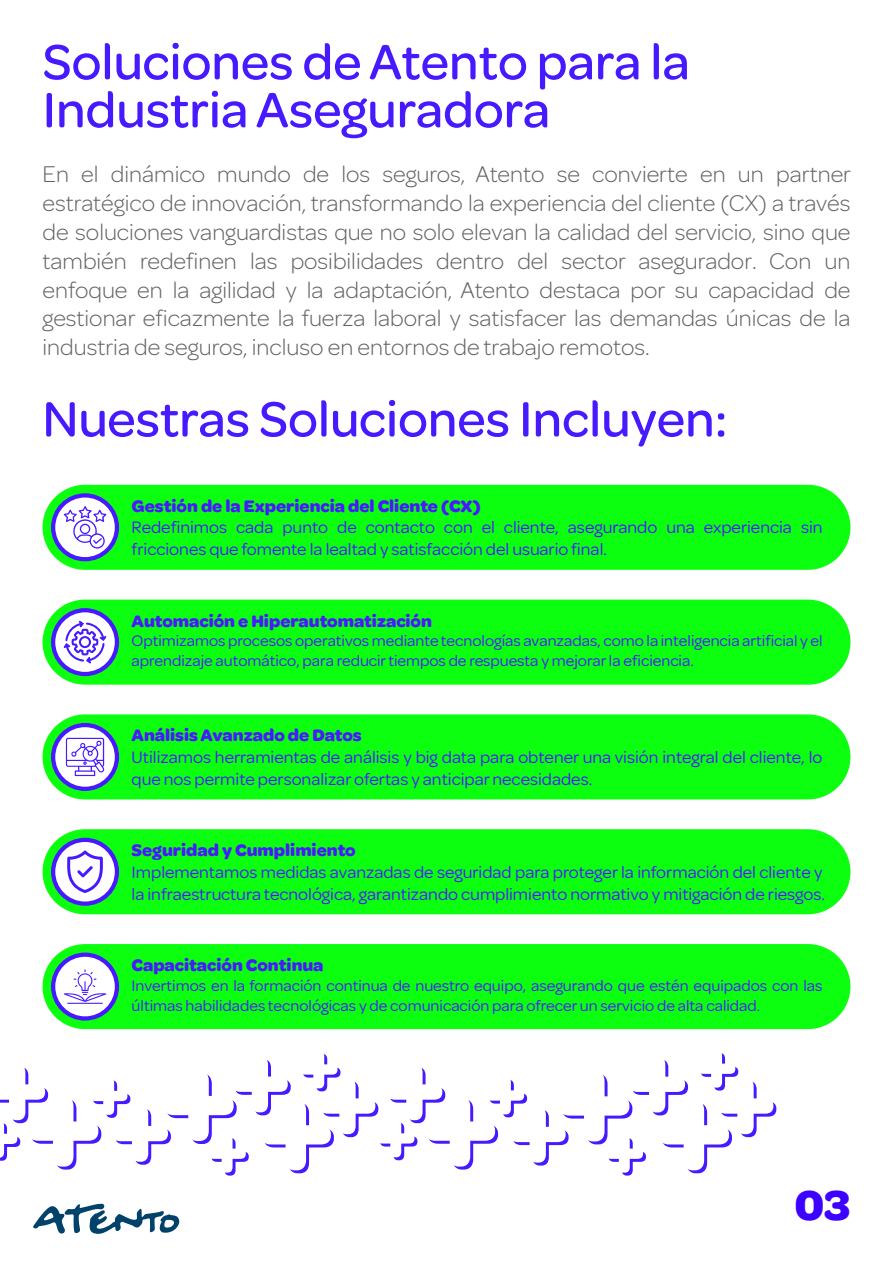
<style>
.page{position:relative;width:893px;height:1263px;background:#fff}
.page>*{position:absolute;margin:0;border:0;box-sizing:border-box;transform-origin:0 0}
.t1{font:500 52.5px/48px "Omnes";color:#4619ff}
.t2{font:700 45px "Omnes";color:#3c01ff}
.t3{font:300 24px/28.8px "Omnes";color:#636363;text-align:justify}
.t4{font:18px/21.6px "Omnes";color:#4619ff}
.t5{font:700 18px "Omnes";color:#4619ff}
.t6{font:16.5px/19.8px "Omnes";color:#4619ff}
</style>
<div class="page">
<div style="left:43px;top:485px;width:807px;height:85px;background:#0dff10;border-radius:43px"></div>
<div style="left:43px;top:600px;width:807px;height:85px;background:#0dff10;border-radius:43px"></div>
<div style="left:43px;top:714px;width:807px;height:85px;background:#0dff10;border-radius:43px"></div>
<div style="left:43px;top:829px;width:807px;height:85px;background:#0dff10;border-radius:43px"></div>
<div style="left:43px;top:944px;width:807px;height:85px;background:#0dff10;border-radius:43px"></div>
<svg style="left:0;top:1053px;width:776px;height:122px"></svg>
<div style="left:51px;top:493px;width:68px;height:68px;background:#4619ff;border-radius:50%"></div>
<div style="left:55px;top:497px;width:60px;height:60px;background:#fff;border-radius:50%"></div>
<div style="left:51px;top:608px;width:68px;height:68px;background:#4619ff;border-radius:50%"></div>
<div style="left:55px;top:612px;width:60px;height:60px;background:#fff;border-radius:50%"></div>
<div style="left:51px;top:723px;width:68px;height:68px;background:#4619ff;border-radius:50%"></div>
<div style="left:55px;top:727px;width:60px;height:60px;background:#fff;border-radius:50%"></div>
<svg style="left:51px;top:838px;width:68px;height:68px"></svg>
<div style="left:55px;top:842px;width:60px;height:59px;background:#fff;border-radius:50%"></div>
<svg style="left:51px;top:952px;width:68px;height:68px"></svg>
<div style="left:55px;top:957px;width:60px;height:59px;background:#fff;border-radius:50%"></div>
<svg style="left:64px;top:506px;width:42px;height:43px"></svg>
<svg style="left:64px;top:621px;width:42px;height:42px"></svg>
<svg style="left:66px;top:738px;width:39px;height:38px"></svg>
<svg style="left:67px;top:850px;width:36px;height:43px"></svg>
<svg style="left:64px;top:969px;width:42px;height:35px"></svg>
<svg style="left:33px;top:1204px;width:147px;height:30px"></svg>
<h1 class="t1" style="left:43px;top:34px;width:649px">Soluciones de Atento para la<br>Industria Aseguradora</h1>
<p class="t3" style="left:43px;top:159px;width:810px">En el dinámico mundo de los seguros, Atento se convierte en un partner estratégico de innovación, transformando la experiencia del cliente (CX) a través de soluciones vanguardistas que no solo elevan la calidad del servicio, sino que también redefinen las posibilidades dentro del sector asegurador. Con un enfoque en la agilidad y la adaptación, Atento destaca por su capacidad de gestionar eficazmente la fuerza laboral y satisfacer las demandas únicas de la industria de seguros, incluso en entornos de trabajo remotos.</p>
<h1 class="t1" style="left:43px;top:392px;width:686px">Nuestras Soluciones Incluyen:</h1>
<p class="t5" style="left:132px;top:493px;width:351px">Gestión de la Experiencia del Cliente (CX)</p>
<p class="t4" style="left:132px;top:516px;width:692px">Redefinimos cada punto de contacto con el cliente, asegurando una experiencia sin fricciones que fomente la lealtad y satisfacción del usuario final.</p>
<p class="t5" style="left:132px;top:608px;width:302px">Automación e Hiperautomatización</p>
<p class="t6" style="left:132px;top:630px;width:692px">Optimizamos procesos operativos mediante tecnologías avanzadas, como la inteligencia artificial y el aprendizaje automático, para reducir tiempos de respuesta y mejorar la eficiencia.</p>
<p class="t5" style="left:132px;top:723px;width:232px">Análisis Avanzado de Datos</p>
<p class="t4" style="left:132px;top:745px;width:692px">Utilizamos herramientas de análisis y big data para obtener una visión integral del cliente, lo que nos permite personalizar ofertas y anticipar necesidades.</p>
<p class="t5" style="left:132px;top:837px;width:226px">Seguridad y Cumplimiento</p>
<p class="t4" style="left:132px;top:860px;width:695px">Implementamos medidas avanzadas de seguridad para proteger la información del cliente y la infraestructura tecnológica, garantizando cumplimiento normativo y mitigación de riesgos.</p>
<p class="t5" style="left:132px;top:952px;width:193px">Capacitación Continua</p>
<p class="t6" style="left:132px;top:974px;width:692px">Invertimos en la formación continua de nuestro equipo, asegurando que estén equipados con las últimas habilidades tecnológicas y de comunicación para ofrecer un servicio de alta calidad.</p>
<h2 class="t2" style="left:795px;top:1173px;width:57px">03</h2>
</div>
